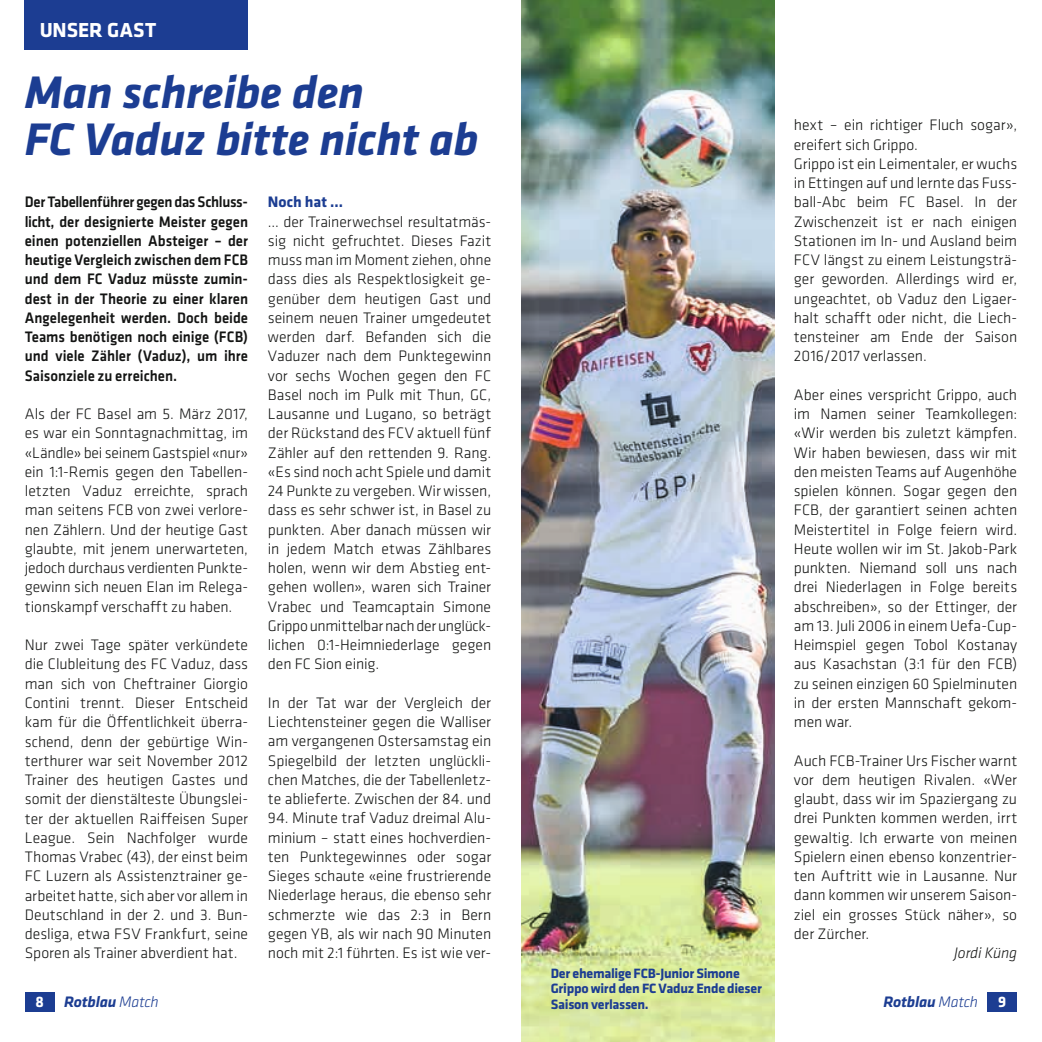
<style>
.page{position:relative;width:1042px;height:1042px;background:#fff}
.page>*{position:absolute;margin:0;border:0;box-sizing:border-box;transform-origin:0 0}
.t1{font:italic 700 47.25px/47.2px "Klavika";letter-spacing:-.01em;color:#1c3d92}
.t2{font:700 21px "Klavika";letter-spacing:-.005em;color:#fff}
.t3{font:300 15.75px/19.2px "Klavika";letter-spacing:-.005em;color:#131413;text-align:justify}
.t4{font:500 15.75px/19.2px "Klavika";color:#131413;text-align:justify;scale:.94 1}
.t5{font:italic 700 15.75px "Klavika";letter-spacing:-.015em;color:#1c3d92}
.t6{font:italic 300 15.75px "Klavika";letter-spacing:-.01em;color:#131413}
.t7{font:700 15.75px "Klavika";color:#1c3d92}
.t8{font:700 15.75px "Klavika";color:#fff}
.t9{font:700 14px/15.8px "Klavika";letter-spacing:-.02em;color:#1c3d92}
.s1{font-weight:300}
</style>
<div class="page">
<div style="left:25px;top:0;width:223px;height:50px;background:#1c3d92"></div>
<div style="left:987px;top:992px;width:30px;height:20px;background:#1c3d92"></div>
<div style="left:25px;top:992px;width:30px;height:20px;background:#1c3d92"></div>
<img style="left:521px;top:0;width:253px;height:1042px">
<h2 class="t2" style="left:40px;top:15px;width:118px">UNSER GAST</h2>
<h1 class="t1" style="left:25px;top:67px;width:455px">Man schreibe den<br>FC Vaduz bitte nicht ab</h1>
<p class="t4" style="left:25px;top:192px;width:239px">Der Tabellenführer gegen das Schluss&shy;licht, der designierte Meister gegen einen potenziellen Absteiger – der heutige Vergleich zwischen dem FCB und dem FC Vaduz müsste zumin&shy;dest in der Theorie zu einer klaren Angelegenheit werden. Doch beide Teams benötigen noch einige (FCB) und viele Zähler (Vaduz), um ihre Saisonziele zu erreichen.</p>
<p class="t3" style="left:25px;top:404px;width:225px">Als der FC Basel am 5. März 2017, es war ein Sonntagnachmittag, im «Ländle» bei seinem Gastspiel «nur» ein 1:1-Remis gegen den Tabellen&shy;letzten Vaduz erreichte, sprach man seitens FCB von zwei verlore&shy;nen Zählern. Und der heutige Gast glaubte, mit jenem unerwarteten, jedoch durchaus verdienten Punkte&shy;gewinn sich neuen Elan im Relega&shy;tionskampf verschafft zu haben.</p>
<p class="t3" style="left:25px;top:635px;width:225px">Nur zwei Tage später verkündete die Clubleitung des FC Vaduz, dass man sich von Cheftrainer Giorgio Contini trennt. Dieser Entscheid kam für die Öffentlichkeit überra&shy;schend, denn der gebürtige Win&shy;terthurer war seit November 2012<br>Trainer des heutigen Gastes und somit der dienstälteste Übungslei&shy;ter der aktuellen Raiffeisen Super League. Sein Nachfolger wurde Thomas Vrabec (43), der einst beim FC Luzern als Assistenztrainer ge&shy;arbeitet hatte, sich aber vor allem in Deutschland in der 2. und 3. Bun&shy;desliga, etwa FSV Frankfurt, seine Sporen als Trainer abverdient hat.</p>
<p class="t7" style="left:268px;top:191px;width:77px">Noch hat …</p>
<p class="t3" style="left:268px;top:212px;width:225px">… der Trainerwechsel resultatmäs&shy;sig nicht gefruchtet. Dieses Fazit muss man im Moment ziehen, ohne dass dies als Respektlosigkeit ge&shy;genüber dem heutigen Gast und seinem neuen Trainer umgedeutet werden darf. Befanden sich die Vaduzer nach dem Punktegewinn vor sechs Wochen gegen den FC Basel noch im Pulk mit Thun, GC, Lausanne und Lugano, so beträgt der Rückstand des FCV aktuell fünf Zähler auf den rettenden 9. Rang. «Es sind noch acht Spiele und damit 24 Punkte zu vergeben. Wir wissen, dass es sehr schwer ist, in Basel zu punkten. Aber danach müssen wir in jedem Match etwas Zählbares holen, wenn wir dem Abstieg ent&shy;gehen wollen», waren sich Trainer Vrabec und Teamcaptain Simone Grippo unmittelbar nach der unglück&shy;lichen 0:1-Heimniederlage gegen den FC Sion einig.</p>
<p class="t3" style="left:268px;top:693px;width:225px">In der Tat war der Vergleich der Liechtensteiner gegen die Walliser am vergangenen Ostersamstag ein Spiegelbild der letzten unglückli&shy;chen Matches, die der Tabellenletz&shy;te ablieferte. Zwischen der 84. und</p>
<p class="t3" style="left:268px;top:808px;width:225px">94. Minute traf Vaduz dreimal Alu&shy;minium – statt eines hochverdien&shy;ten Punktegewinnes oder sogar Sieges schaute «eine frustrierende Niederlage heraus, die ebenso sehr schmerzte wie das 2:3 in Bern gegen YB, als wir nach 90 Minuten noch mit 2:1 führten. Es ist wie ver-</p>
<p class="t3" style="left:794px;top:115px;width:225px;text-align:left">hext – ein richtiger Fluch sogar», ereifert sich Grippo.<br>Grippo ist ein Leimentaler, er wuchs in Ettingen auf und lernte das Fuss&shy;ball-Abc beim FC Basel. In der<br>Zwischenzeit ist er nach einigen<br>Stationen im In- und Ausland beim<br>FCV längst zu einem Leistungsträ&shy;ger geworden. Allerdings wird er, ungeachtet, ob Vaduz den Ligaer&shy;halt schafft oder nicht, die Liech&shy;tensteiner am Ende der Saison<br>2016/2017 verlassen.</p>
<p class="t3" style="left:794px;top:385px;width:225px">Aber eines verspricht Grippo, auch im Namen seiner Teamkollegen: «Wir werden bis zuletzt kämpfen.<br>Wir haben bewiesen, dass wir mit den meisten Teams auf Augenhöhe spielen können. Sogar gegen den FCB, der garantiert seinen achten Meistertitel in Folge feiern wird.<br>Heute wollen wir im St. Jakob-Park punkten. Niemand soll uns nach drei Niederlagen in Folge bereits abschreiben», so der Ettinger, der am 13. Juli 2006 in einem Uefa-Cup-Heimspiel gegen Tobol Kostanay aus Kasachstan (3:1 für den FCB) zu seinen einzigen 60 Spielminuten in der ersten Mannschaft gekom&shy;men war.</p>
<p class="t3" style="left:794px;top:750px;width:225px">Auch FCB-Trainer Urs Fischer warnt vor dem heutigen Rivalen. «Wer glaubt, dass wir im Spaziergang zu drei Punkten kommen werden, irrt gewaltig. Ich erwarte von meinen Spielern einen ebenso konzentrier&shy;ten Auftritt wie in Lausanne. Nur dann kommen wir unserem Saison&shy;ziel ein grosses Stück näher», so der Zürcher.</p>
<p class="t6" style="left:954px;top:943px;width:64px">Jordi Küng</p>
<p class="t9" style="left:551px;top:964px;width:213px">Der ehemalige FCB-Junior Simone<br>Grippo wird den FC Vaduz Ende dieser<br>Saison verlassen.</p>
<p class="t8" style="left:35px;top:990px;width:10px">8</p>
<p class="t5" style="left:64px;top:990px;width:96px">Rotblau <span class="s1">Match</span></p>
<p class="t5" style="left:883px;top:990px;width:96px">Rotblau <span class="s1">Match</span></p>
<p class="t8" style="left:998px;top:990px;width:10px">9</p>
</div>
